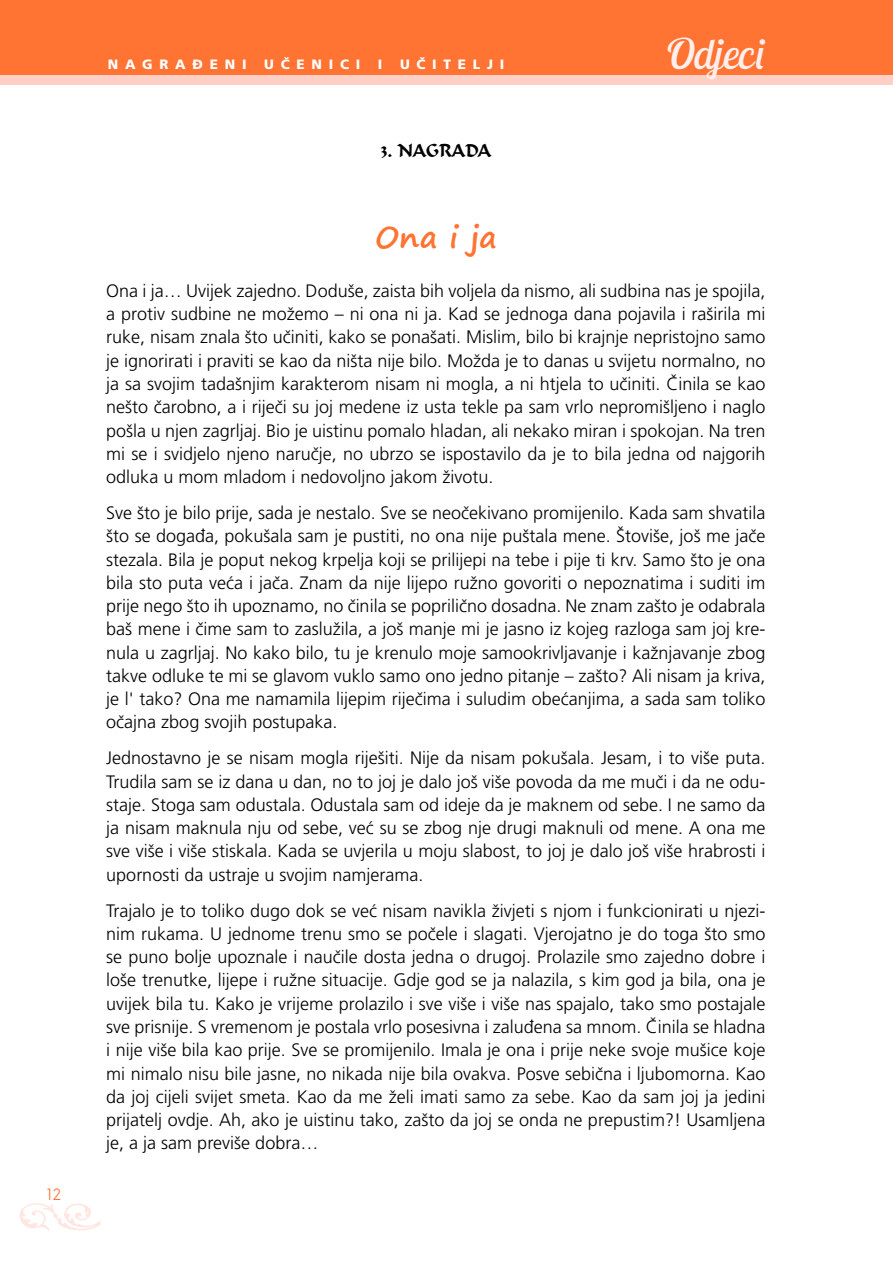
<style>
.page{position:relative;width:893px;height:1263px;background:#fff}
.page>*{position:absolute;margin:0;border:0;box-sizing:border-box;transform-origin:0 0}
.t1{font:italic 42px "Lobster Two";letter-spacing:-.005em;color:#ffeeec}
.t2{font:700 30px "Segoe Print";color:#ff7333}
.t3{font:300 18px/23.2px "Frutiger LT Std";color:#000;text-align:justify}
.t4{font:18px "Formal Script 421 BT";color:#000}
.t5{font:18px "Affogato";color:#ff7333}
.t6{font:900 13.5px "Frutiger LT Std";letter-spacing:.5em;color:#fff}
</style>
<div class="page">
<div style="left:0;top:0;width:893px;height:85px;background:#ff7333"></div>
<div style="left:0;top:76px;width:893px;height:9px;background:#ffcec4"></div>
<svg style="left:20px;top:1203px;width:80px;height:27px"></svg>
<p class="t5" style="left:47px;top:1183px;width:16px">12</p>
<p class="t6" style="left:108px;top:56px;width:140px">NAGRAĐENI</p>
<p class="t6" style="left:264px;top:56px;width:98px">UČENICI</p>
<p class="t6" style="left:378px;top:56px;width:6px">I</p>
<p class="t6" style="left:400px;top:56px;width:106px">UČITELJI</p>
<p class="t4" style="left:381px;top:140px;width:112px">3. NAGRADA</p>
<h1 class="t1" style="left:665px;top:27px;width:101px">Odjeci</h1>
<h2 class="t2" style="left:375px;top:210px;width:123px">Ona i ja</h2>
<p class="t3" style="left:106px;top:279px;width:661px">Ona i ja… Uvijek zajedno. Doduše, zaista bih voljela da nismo, ali sudbina nas je spojila, a protiv sudbine ne možemo – ni ona ni ja. Kad se jednoga dana pojavila i raširila mi ruke, nisam znala što učiniti, kako se ponašati. Mislim, bilo bi krajnje nepristojno samo je ignorirati i praviti se kao da ništa nije bilo. Možda je to danas u svijetu normalno, no ja sa svojim tadašnjim karakterom nisam ni mogla, a ni htjela to učiniti. Činila se kao nešto čarobno, a i riječi su joj medene iz usta tekle pa sam vrlo nepromišljeno i naglo pošla u njen zagrljaj. Bio je uistinu pomalo hladan, ali nekako miran i spokojan. Na tren mi se i svidjelo njeno naručje, no ubrzo se ispostavilo da je to bila jedna od najgorih odluka u mom mladom i nedovoljno jakom životu.</p>
<p class="t3" style="left:106px;top:501px;width:661px">Sve što je bilo prije, sada je nestalo. Sve se neočekivano promijenilo. Kada sam shvatila što se događa, pokušala sam je pustiti, no ona nije puštala mene. Štoviše, još me jače stezala. Bila je poput nekog krpelja koji se prilijepi na tebe i pije ti krv. Samo što je ona bila sto puta veća i jača. Znam da nije lijepo ružno govoriti o nepoznatima i suditi im prije nego što ih upoznamo, no činila se poprilično dosadna. Ne znam zašto je odabrala baš mene i čime sam to zaslužila, a još manje mi je jasno iz kojeg razloga sam joj kre&shy;nula u zagrljaj. No kako bilo, tu je krenulo moje samookrivljavanje i kažnjavanje zbog takve odluke te mi se glavom vuklo samo ono jedno pitanje – zašto? Ali nisam ja kriva, je l' tako? Ona me namamila lijepim riječima i suludim obećanjima, a sada sam toliko očajna zbog svojih postupaka.</p>
<p class="t3" style="left:106px;top:747px;width:661px">Jednostavno je se nisam mogla riješiti. Nije da nisam pokušala. Jesam, i to više puta.<br>Trudila sam se iz dana u dan, no to joj je dalo još više povoda da me muči i da ne odu&shy;staje. Stoga sam odustala. Odustala sam od ideje da je maknem od sebe. I ne samo da ja nisam maknula nju od sebe, već su se zbog nje drugi maknuli od mene. A ona me sve više i više stiskala. Kada se uvjerila u moju slabost, to joj je dalo još više hrabrosti i upornosti da ustraje u svojim namjerama.</p>
<p class="t3" style="left:106px;top:899px;width:661px">Trajalo je to toliko dugo dok se već nisam navikla živjeti s njom i funkcionirati u njezi&shy;nim rukama. U jednome trenu smo se počele i slagati. Vjerojatno je do toga što smo se puno bolje upoznale i naučile dosta jedna o drugoj. Prolazile smo zajedno dobre i loše trenutke, lijepe i ružne situacije. Gdje god se ja nalazila, s kim god ja bila, ona je uvijek bila tu. Kako je vrijeme prolazilo i sve više i više nas spajalo, tako smo postajale sve prisnije. S vremenom je postala vrlo posesivna i zaluđena sa mnom. Činila se hladna i nije više bila kao prije. Sve se promijenilo. Imala je ona i prije neke svoje mušice koje mi nimalo nisu bile jasne, no nikada nije bila ovakva. Posve sebična i ljubomorna. Kao da joj cijeli svijet smeta. Kao da me želi imati samo za sebe. Kao da sam joj ja jedini prijatelj ovdje. Ah, ako je uistinu tako, zašto da joj se onda ne prepustim?! Usamljena je, a ja sam previše dobra…</p>
</div>
